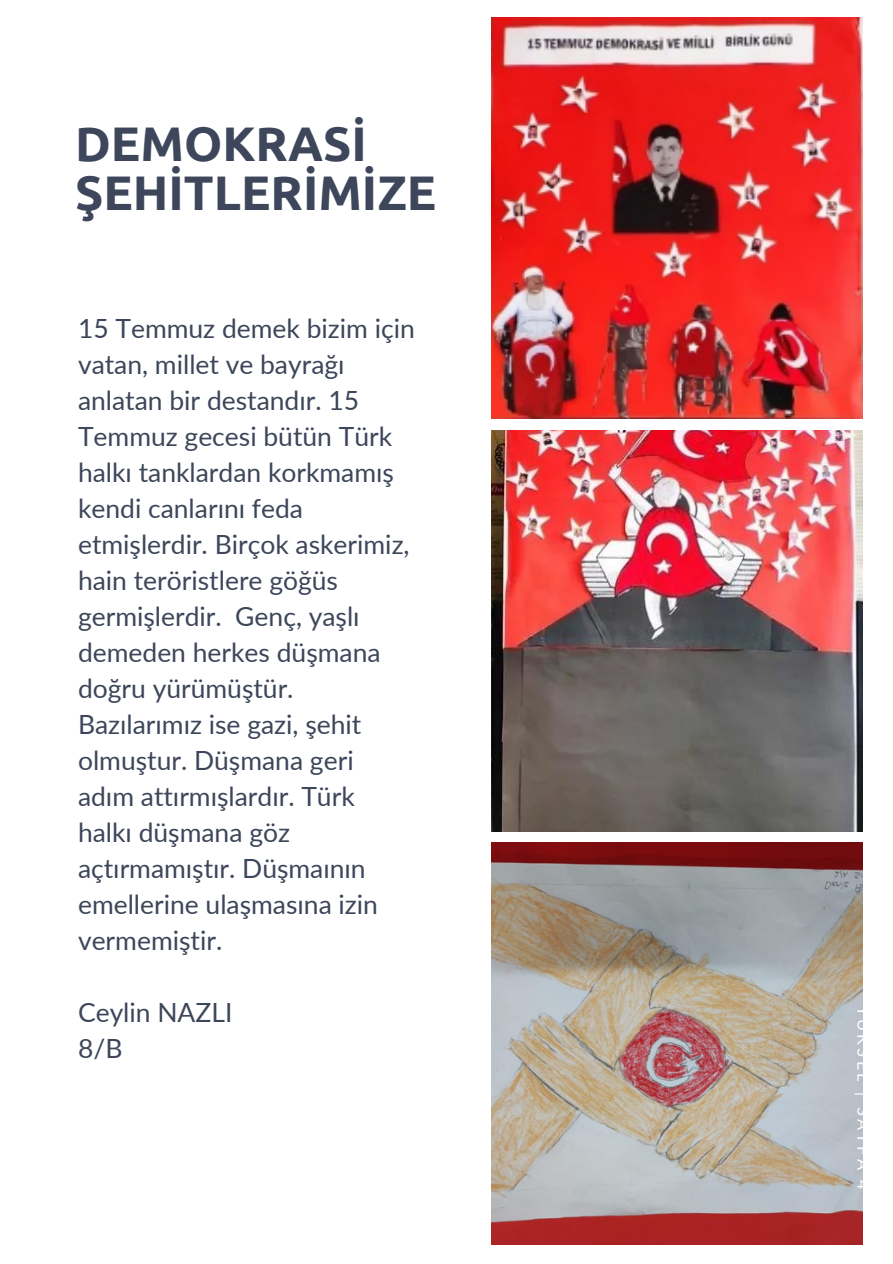
<style>
.page{position:relative;width:893px;height:1264px;background:#fff}
.page>*{position:absolute;margin:0;border:0;box-sizing:border-box;transform-origin:0 0}
.t1{font:700 48.6px/49.5px "Ubuntu";color:#3d465a}
.t2{font:26.4px/36px "Lato";color:#3d465a}
.t3{font:16.35px "Lato";letter-spacing:.19em;color:#fff}
</style>
<div class="page">
<img style="left:491px;top:17px;width:371px;height:402px">
<img style="left:491px;top:430px;width:371px;height:401px">
<img style="left:491px;top:842px;width:371px;height:402px">
<h1 class="t1" style="left:75px;top:118px;width:363px">DEMOKRASİ<br>ŞEHİTLERİMİZE</h1>
<p class="t2" style="left:78px;top:310px;width:338px">15 Temmuz demek bizim için vatan, millet ve bayrağı anlatan bir destandır. 15<br>Temmuz gecesi bütün Türk halkı tanklardan korkmamış kendi canlarını feda etmişlerdir. Birçok askerimiz, hain teröristlere göğüs germişlerdir. Genç, yaşlı demeden herkes düşmana doğru yürümüştür.<br>Bazılarımız ise gazi, şehit olmuştur. Düşmana geri adım attırmışlardır. Türk halkı düşmana göz açtırmamıştır. Düşmaının emellerine ulaşmasına izin vermemiştir.</p>
<p class="t2" style="left:78px;top:993px;width:156px">Ceylin NAZLI<br>8/B</p>
<p class="t3" style="left:873px;top:1005px;width:185px;rotate:90deg">YÜKSEL | SAYFA 4</p>
</div>
